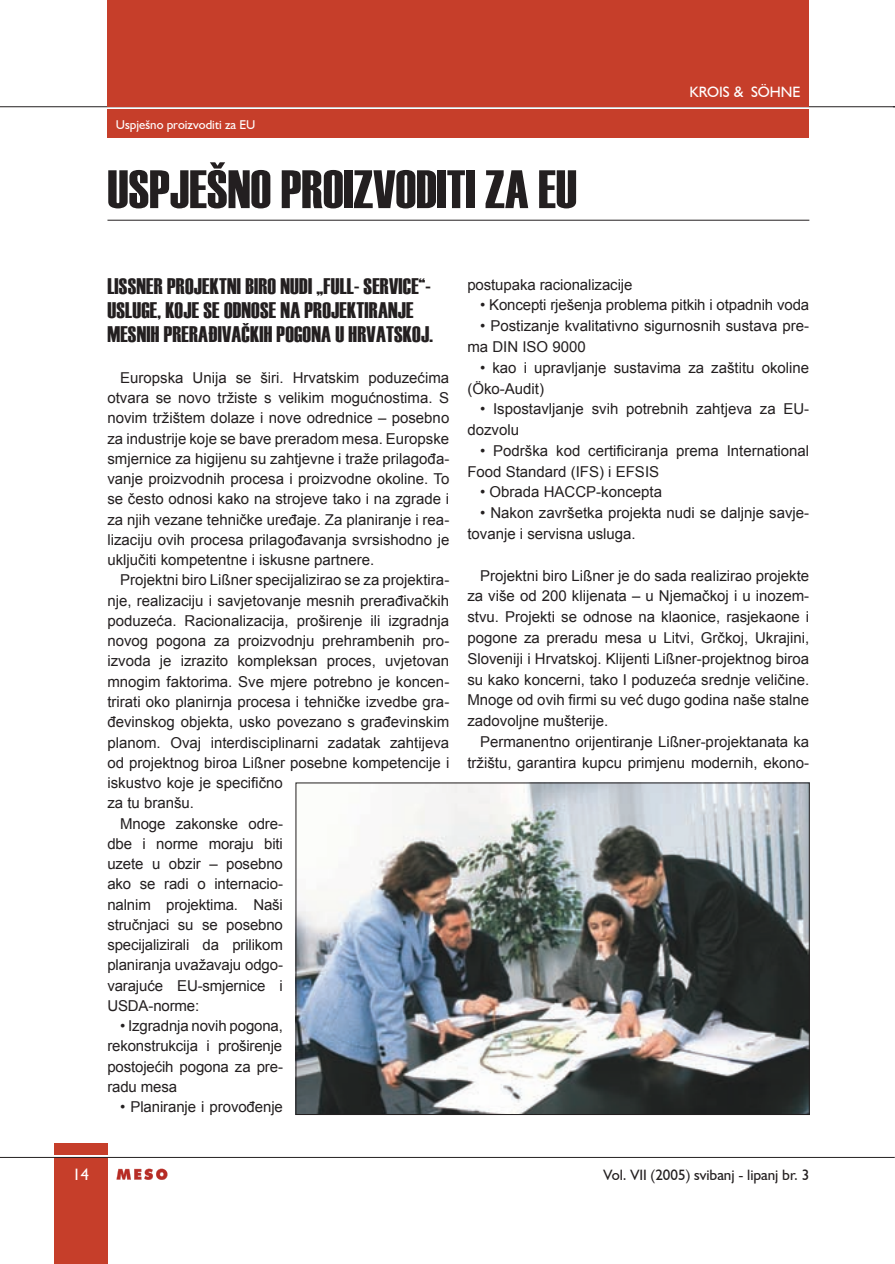
<style>
.page{position:relative;width:895px;height:1264px;background:#fff}
.page>*{position:absolute;margin:0;border:0;box-sizing:border-box;transform-origin:0 0}
.t1{font:54px "Haettenschweiler";color:#231f20}
.t2{font:22.5px/24px "Haettenschweiler";letter-spacing:.01em;color:#231f20}
.t3{font:16.5px "Humanist 521 BT";color:#fff}
.t4{font:15px/20.9px "Arial";color:#231f20}
.t5{font:15px "Humanist 521 BT";color:#231f20}
.t6{font:15px "Humanist 521 BT";color:#fff}
.t7{font:12.75px "Humanist 521 BT";color:#fff}
</style>
<div class="page">
<svg style="left:116px;top:1168px;width:51px;height:12px"></svg>
<div style="left:54px;top:1157px;width:53px;height:107px;background:#c63e2a"></div>
<hr style="left:0;top:1157px;width:894px;height:1px;background:#231f20">
<div style="left:54px;top:1143px;width:53px;height:11px;background:#c63e2a"></div>
<hr style="left:0;top:106px;width:894px;height:1px;background:#231f20">
<div style="left:107px;top:0;width:702px;height:107px;background:#c63e2a"></div>
<div style="left:107px;top:110px;width:702px;height:28px;background:#c63e2a"></div>
<hr style="left:107px;top:220px;width:702px;height:1px;background:#231f20">
<img style="left:298px;top:785px;width:509px;height:327px">
<p class="t7" style="left:116px;top:117px;width:141px">Uspješno proizvoditi za EU</p>
<h1 class="t1" style="left:107px;top:153px;width:471px">USPJEŠNO PROIZVODITI ZA EU</h1>
<p class="t6" style="left:689px;top:83px;width:113px">KROIS &amp; SÖHNE</p>
<h2 class="t2" style="left:107px;top:274px;width:327px">LISSNER PROJEKTNI BIRO NUDI „FULL- SERVICE“-<br>USLUGE, KOJE SE ODNOSE NA PROJEKTIRANJE<br>MESNIH PRERAĐIVAČKIH POGONA U HRVATSKOJ.</h2>
<p class="t4" style="left:107px;top:368px;width:343px;line-height:20.2px;text-align:justify;text-indent:13px">Europska Unija se širi. Hrvatskim poduzećima otvara se novo tržiste s velikim mogućnostima. S novim tržištem dolaze i nove odrednice – posebno za industrije koje se bave preradom mesa. Europske smjernice za higijenu su zahtjevne i traže prilagođa&shy;vanje proizvodnih procesa i proizvodne okoline. To se često odnosi kako na strojeve tako i na zgrade i za njih vezane tehničke uređaje. Za planiranje i rea&shy;lizaciju ovih procesa prilagođavanja svrsishodno je uključiti kompetentne i iskusne partnere.</p>
<p class="t4" style="left:120px;top:570px;width:331px">Projektni biro Lißner specijalizirao se za projektira-</p>
<p class="t4" style="left:107px;top:590px;width:343px">nje, realizaciju i savjetovanje mesnih prerađivačkih</p>
<p class="t4" style="left:107px;top:610px;width:343px">poduzeća. Racionalizacija, proširenje ili izgradnja</p>
<p class="t4" style="left:107px;top:631px;width:343px">novog pogona za proizvodnju prehrambenih pro-</p>
<p class="t4" style="left:107px;top:651px;width:343px">izvoda je izrazito kompleksan proces, uvjetovan</p>
<p class="t4" style="left:107px;top:671px;width:343px">mnogim faktorima. Sve mjere potrebno je koncen-</p>
<p class="t4" style="left:107px;top:691px;width:343px">trirati oko planirnja procesa i tehničke izvedbe gra-</p>
<p class="t4" style="left:107px;top:712px;width:343px">đevinskog objekta, usko povezano s građevinskim</p>
<p class="t4" style="left:107px;top:732px;width:343px">planom. Ovaj interdisciplinarni zadatak zahtijeva</p>
<p class="t4" style="left:107px;top:752px;width:343px">od projektnog biroa Lißner posebne kompetencije i</p>
<p class="t4" style="left:107px;top:772px;width:177px">iskustvo koje je specifično</p>
<p class="t4" style="left:107px;top:793px;width:88px">za tu branšu.</p>
<p class="t4" style="left:120px;top:813px;width:164px">Mnoge zakonske odre-</p>
<p class="t4" style="left:107px;top:833px;width:177px">dbe i norme moraju biti</p>
<p class="t4" style="left:107px;top:853px;width:177px">uzete u obzir – posebno</p>
<p class="t4" style="left:107px;top:874px;width:177px">ako se radi o internacio-</p>
<p class="t4" style="left:107px;top:894px;width:177px">nalnim projektima. Naši</p>
<p class="t4" style="left:107px;top:914px;width:177px">stručnjaci su se posebno</p>
<p class="t4" style="left:107px;top:934px;width:177px">specijalizirali da prilikom</p>
<p class="t4" style="left:107px;top:955px;width:177px">planiranja uvažavaju odgo-</p>
<p class="t4" style="left:107px;top:975px;width:177px">varajuće EU-smjernice i</p>
<p class="t4" style="left:107px;top:995px;width:93px">USDA-norme:</p>
<p class="t4" style="left:107px;top:1016px;width:177px;line-height:20.2px;text-align:justify;text-indent:13px">• Izgradnja novih pogona, rekonstrukcija i proširenje postojećih pogona za pre&shy;radu mesa</p>
<p class="t4" style="left:120px;top:1096px;width:164px">• Planiranje i provođenje</p>
<p class="t4" style="left:467px;top:274px;width:167px">postupaka racionalizacije</p>
<p class="t4" style="left:480px;top:295px;width:330px">• Koncepti rješenja problema pitkih i otpadnih voda</p>
<p class="t4" style="left:467px;top:315px;width:343px;text-indent:13px">• Postizanje kvalitativno sigurnosnih sustava pre&shy;ma DIN ISO 9000</p>
<p class="t4" style="left:467px;top:357px;width:343px;text-indent:13px">• kao i upravljanje sustavima za zaštitu okoline (Öko-Audit)</p>
<p class="t4" style="left:467px;top:399px;width:343px;text-indent:13px">• Ispostavljanje svih potrebnih zahtjeva za EU&shy;dozvolu</p>
<p class="t4" style="left:467px;top:440px;width:343px;text-indent:13px">• Podrška kod certificiranja prema International<br>Food Standard (IFS) i EFSIS</p>
<p class="t4" style="left:480px;top:482px;width:183px">• Obrada HACCP-koncepta</p>
<p class="t4" style="left:467px;top:503px;width:343px;text-indent:13px">• Nakon završetka projekta nudi se daljnje savje&shy;tovanje i servisna usluga.</p>
<p class="t4" style="left:467px;top:565px;width:343px;text-align:justify;text-indent:13px">Projektni biro Lißner je do sada realizirao projekte za više od 200 klijenata – u Njemačkoj i u inozem&shy;stvu. Projekti se odnose na klaonice, rasjekaone i pogone za preradu mesa u Litvi, Grčkoj, Ukrajini, Sloveniji i Hrvatskoj. Klijenti Lißner-projektnog biroa su kako koncerni, tako I poduzeća srednje veličine.<br>Mnoge od ovih firmi su već dugo godina naše stalne zadovoljne mušterije.</p>
<p class="t4" style="left:467px;top:731px;width:343px;text-align:right">Permanentno orijentiranje Lißner-projektanata ka tržištu, garantira kupcu primjenu modernih, ekono-</p>
<p class="t3" style="left:72px;top:1164px;width:18px">14</p>
<p class="t5" style="left:603px;top:1165px;width:207px">Vol. VII (2005) svibanj - lipanj br. 3</p>
</div>
